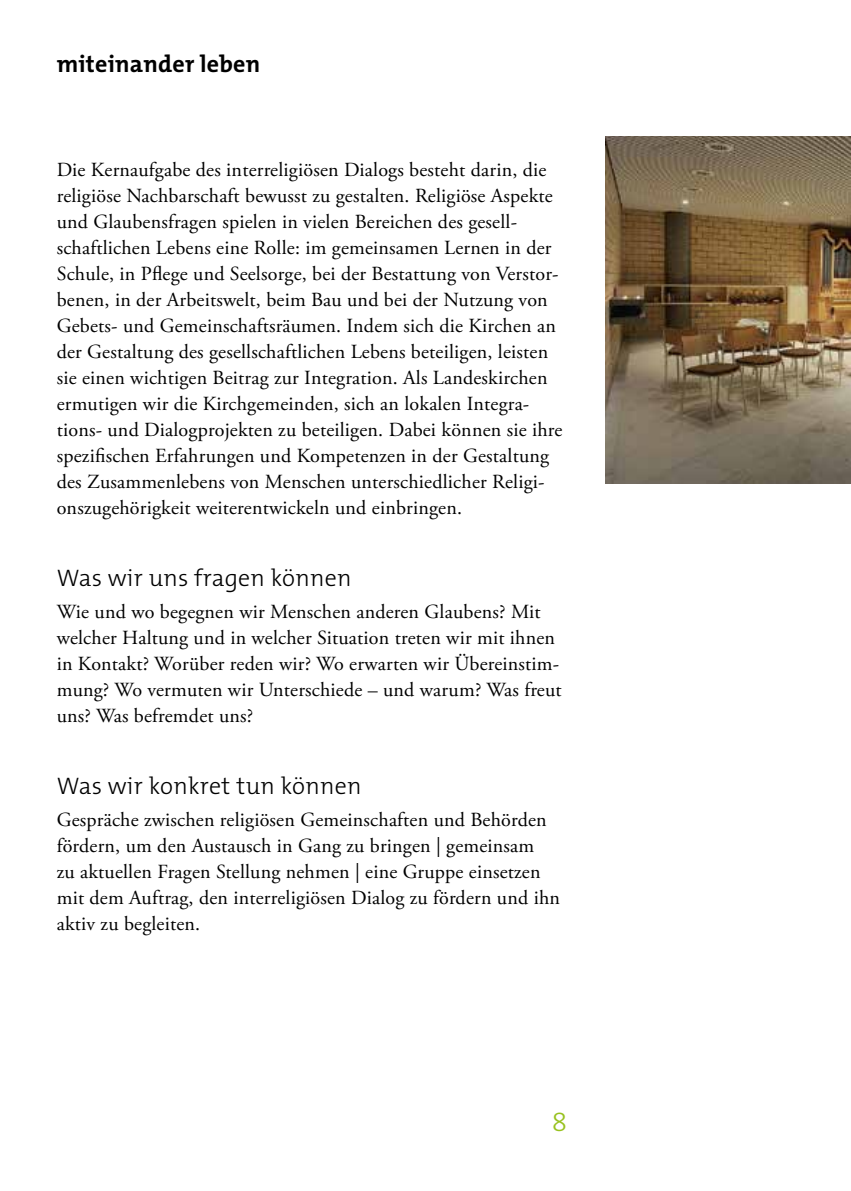
<style>
.page{position:relative;width:851px;height:1191px;background:#fff}
.page>*{position:absolute;margin:0;border:0;box-sizing:border-box;transform-origin:0 0}
.t1{font:300 28px "The Mix B3";color:#98c21f}
.t2{font:300 24px "The Mix B3";letter-spacing:.01em;color:#000}
.t3{font:700 24px "The Mix B7";letter-spacing:.01em;color:#000}
.t4{font:20px/26px "Adobe Garamond Pro";letter-spacing:.01em;color:#000}
</style>
<div class="page">
<img style="left:605px;top:136px;width:245px;height:347px">
<p class="t3" style="left:57px;top:51px;width:205px">miteinander leben</p>
<p class="t4" style="left:57px;top:157px;width:507px">Die Kernaufgabe des interreligiösen Dialogs besteht darin, die religiöse Nachbarschaft bewusst zu gestalten. Religiöse Aspekte und Glaubensfragen spielen in vielen Bereichen des gesell&shy;schaftlichen Lebens eine Rolle: im gemeinsamen Lernen in der Schule, in Pflege und Seelsorge, bei der Bestattung von Verstor&shy;benen, in der Arbeitswelt, beim Bau und bei der Nutzung von Gebets- und Gemeinschaftsräumen. Indem sich die Kirchen an der Gestaltung des gesellschaftlichen Lebens beteiligen, leisten sie einen wichtigen Beitrag zur Integration. Als Landeskirchen ermutigen wir die Kirchgemeinden, sich an lokalen Integra&shy;tions- und Dialogprojekten zu beteiligen. Dabei können sie ihre spezifischen Erfahrungen und Kompetenzen in der Gestaltung des Zusammenlebens von Menschen unterschiedlicher Religi&shy;onszugehörigkeit weiterentwickeln und einbringen.</p>
<p class="t2" style="left:57px;top:565px;width:296px">Was wir uns fragen können</p>
<p class="t4" style="left:57px;top:599px;width:506px">Wie und wo begegnen wir Menschen anderen Glaubens? Mit welcher Haltung und in welcher Situation treten wir mit ihnen in Kontakt? Worüber reden wir? Wo erwarten wir Übereinstim&shy;mung? Wo vermuten wir Unterschiede – und warum? Was freut uns? Was befremdet uns?</p>
<p class="t2" style="left:57px;top:773px;width:306px">Was wir konkret tun können</p>
<p class="t4" style="left:57px;top:807px;width:504px">Gespräche zwischen religiösen Gemeinschaften und Behörden fördern, um den Austausch in Gang zu bringen | gemeinsam<br>zu aktuellen Fragen Stellung nehmen | eine Gruppe einsetzen mit dem Auftrag, den interreligiösen Dialog zu fördern und ihn aktiv zu begleiten.</p>
<h1 class="t1" style="left:552px;top:1106px;width:17px">8</h1>
</div>
